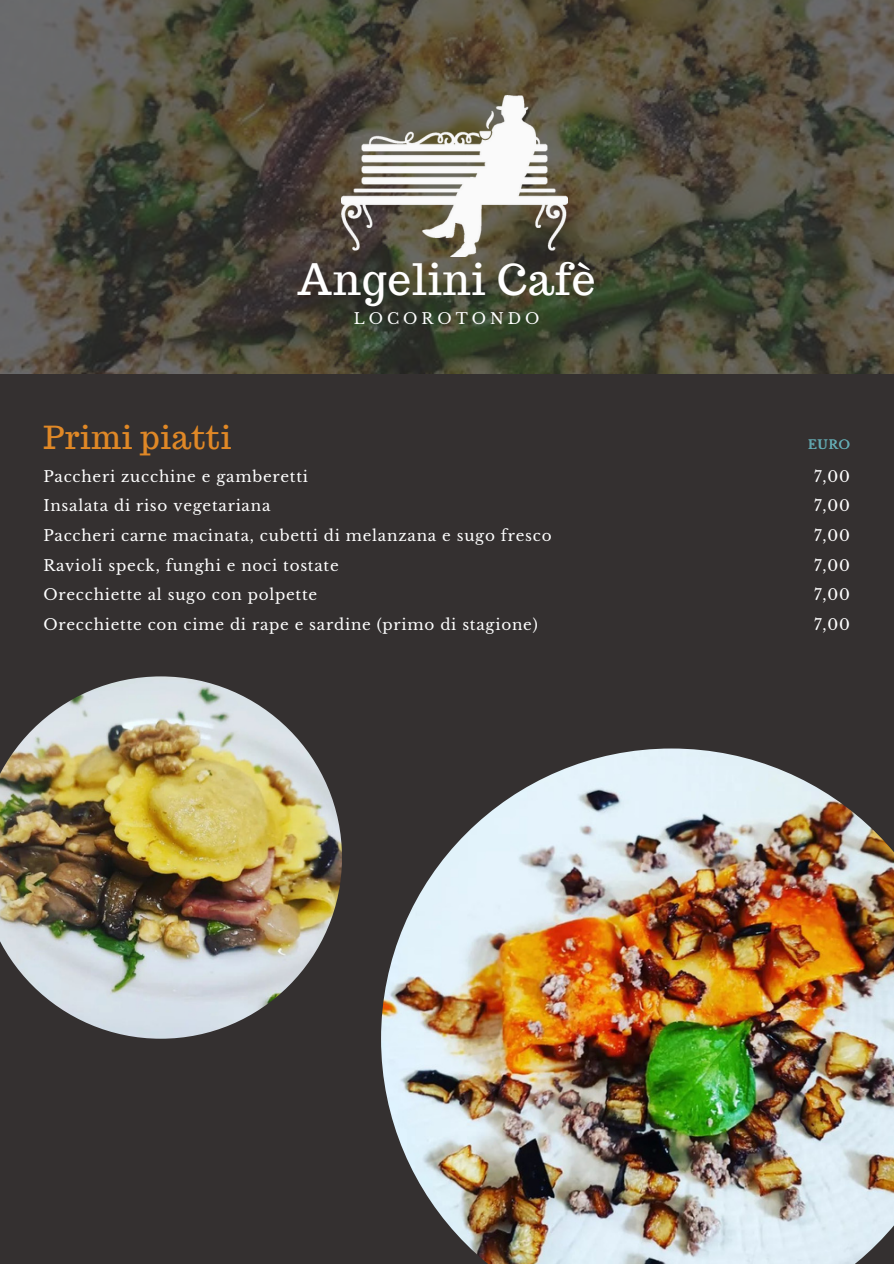
<style>
.page{position:relative;width:894px;height:1264px;background:#fff}
.page>*{position:absolute;margin:0;border:0;box-sizing:border-box;transform-origin:0 0}
.t1{font:42.45px "Trocchi";letter-spacing:.02em;color:#fff}
.t2{font:31.8px "Trocchi";letter-spacing:.02em;color:#e08826}
.t3{font:15.15px "Libre Baskerville";letter-spacing:.05em;color:#fff}
.t4{font:15.15px "Libre Baskerville";letter-spacing:.26em;color:#fff}
.t5{font:12.15px "Libre Baskerville";color:#63a9b1}
</style>
<div class="page">
<div style="left:0;top:0;width:893px;height:1263px;background:#343030"></div>
<img style="left:0;top:0;width:893px;height:374px">
<img style="left:342px;top:95px;width:225px;height:161px">
<img style="left:0;top:676px;width:342px;height:362px">
<img style="left:381px;top:748px;width:512px;height:515px">
<p class="t2" style="left:43px;top:416px;width:189px">Primi piatti</p>
<p class="t1" style="left:297px;top:251px;width:299px">Angelini Cafè</p>
<p class="t4" style="left:354px;top:310px;width:187px">LOCOROTONDO</p>
<p class="t3" style="left:43px;top:467px;width:266px">Paccheri zucchine e gamberetti</p>
<p class="t3" style="left:43px;top:497px;width:228px">Insalata di riso vegetariana</p>
<p class="t3" style="left:43px;top:526px;width:509px">Paccheri carne macinata, cubetti di melanzana e sugo fresco</p>
<p class="t3" style="left:43px;top:556px;width:297px">Ravioli speck, funghi e noci tostate</p>
<p class="t3" style="left:43px;top:585px;width:275px">Orecchiette al sugo con polpette</p>
<p class="t3" style="left:43px;top:615px;width:495px">Orecchiette con cime di rape e sardine (primo di stagione)</p>
<p class="t5" style="left:807px;top:437px;width:44px">EURO</p>
<p class="t3" style="left:814px;top:467px;width:37px">7,00</p>
<p class="t3" style="left:814px;top:497px;width:37px">7,00</p>
<p class="t3" style="left:814px;top:526px;width:37px">7,00</p>
<p class="t3" style="left:814px;top:556px;width:37px">7,00</p>
<p class="t3" style="left:814px;top:585px;width:37px">7,00</p>
<p class="t3" style="left:814px;top:615px;width:37px">7,00</p>
</div>
